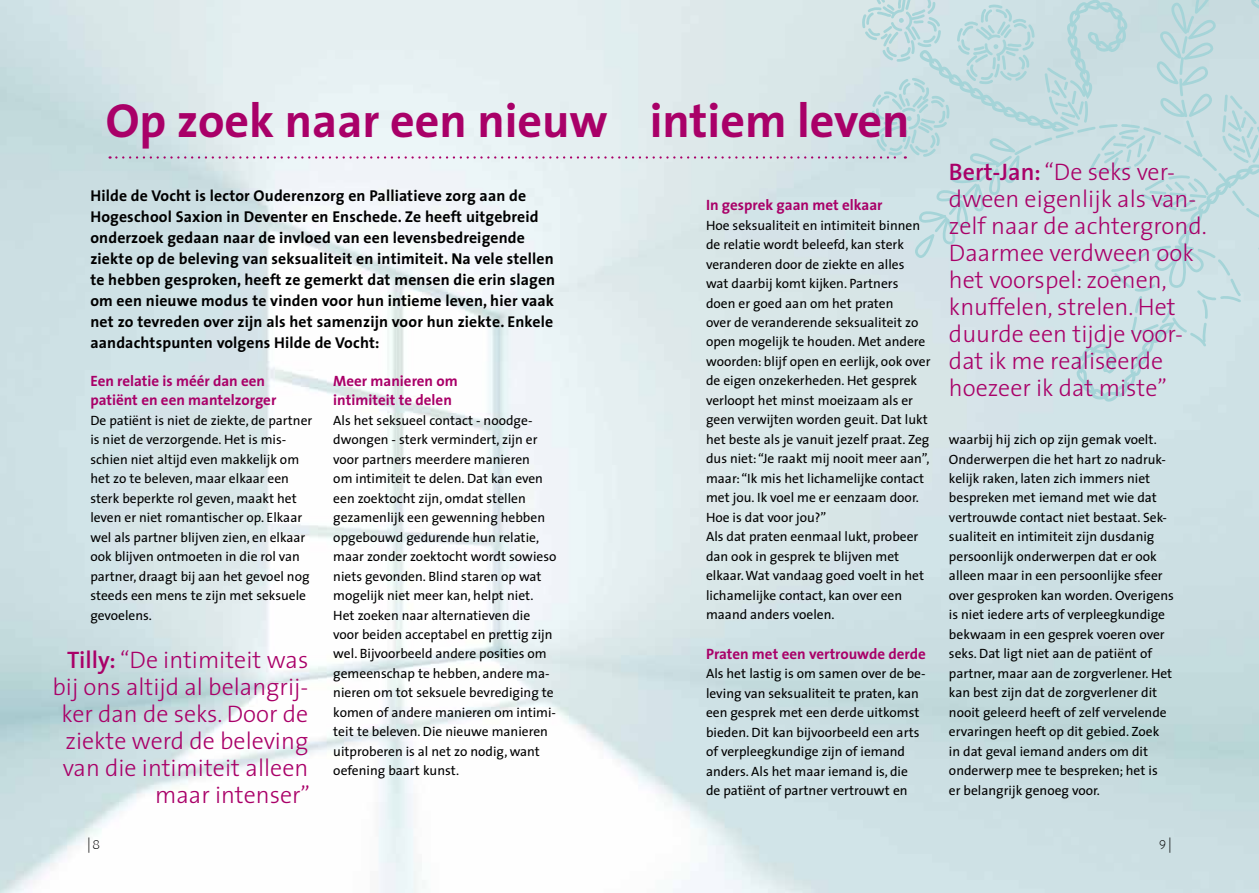
<style>
.page{position:relative;width:1259px;height:893px;background:#fff}
.page>*{position:absolute;margin:0;border:0;box-sizing:border-box;transform-origin:0 0}
.t1{font:700 48px "The Sans";color:#a90068}
.t2{font:300 24px/27px "The Sans";color:#a90068;text-align:right}
.t3{font:700 15.75px/21px "The Sans";letter-spacing:.01em;color:#000}
.t4{font:700 15px/19.5px "The Sans";color:#a90068}
.t5{font:300 15px "Arum Sans";color:#000}
.t6{font:13.5px/19.5px "The Sans";color:#000}
.t7{font:300 13.5px "Arum Sans";color:#000}
.s1{font-weight:600}
.s2{font-size:13.5px}
.s3{font-size:15px}
</style>
<div class="page">
<img style="left:0;top:0;width:1259px;height:893px">
<svg style="left:110px;top:156px;width:563px;height:3px;background:#d8c1d6"></svg>
<svg style="left:673px;top:0;width:586px;height:406px;background:#cfe2e5"></svg>
<h1 class="t1" style="left:106px;top:80px;width:805px">Op zoek naar een nieuw intiem leven</h1>
<h2 class="t2" style="left:949px;top:157px;width:259px;text-align:left"><span class="s1">Bert-Jan:</span> “De seks ver&shy;dween eigenlijk als van&shy;zelf naar de achtergrond.<br>Daarmee verdween ook het voorspel: zoenen, knuffelen, strelen. Het duurde een tijdje voor&shy;dat ik me realiseerde hoezeer ik dat miste”</h2>
<p class="t3" style="left:90px;top:185px;width:466px">Hilde de Vocht is lector Ouderenzorg en Palliatieve zorg aan de Hogeschool Saxion in Deventer en Enschede. Ze heeft uitgebreid onderzoek gedaan naar de invloed van een levensbedreigende ziekte op de beleving van seksualiteit en intimiteit. Na vele stellen te hebben gesproken, heeft ze gemerkt dat mensen die erin slagen om een nieuwe modus te vinden voor hun intieme leven, hier vaak net zo tevreden over zijn als het samenzijn voor hun ziekte. Enkele aandachtspunten volgens Hilde de Vocht:</p>
<p class="t4" style="left:706px;top:195px;width:178px">In gesprek gaan met elkaar</p>
<p class="t6" style="left:706px;top:215px;width:226px">Hoe seksualiteit en intimiteit binnen de relatie wordt beleefd, kan sterk veranderen door de ziekte en alles<br>wat daarbij komt kijken. Partners doen er goed aan om het praten<br>over de veranderende seksualiteit zo open mogelijk te houden. Met andere woorden: blijf open en eerlijk, ook over de eigen onzekerheden. Het gesprek verloopt het minst moeizaam als er geen verwijten worden geuit. Dat lukt het beste als je vanuit jezelf praat. Zeg dus niet: “Je raakt mij nooit meer aan”, maar: “Ik mis het lichamelijke contact met jou. Ik voel me er eenzaam door.<br>Hoe is dat voor jou?”<br>Als dat praten eenmaal lukt, probeer dan ook in gesprek te blijven met elkaar. Wat vandaag goed voelt in het lichamelijke contact, kan over een maand anders voelen.</p>
<p class="t4" style="left:706px;top:643px;width:221px">Praten met een vertrouwde derde</p>
<p class="t6" style="left:706px;top:663px;width:221px">Als het lastig is om samen over de be&shy;leving van seksualiteit te praten, kan een gesprek met een derde uitkomst bieden. Dit kan bijvoorbeeld een arts of verpleegkundige zijn of iemand anders. Als het maar iemand is, die de patiënt of partner vertrouwt en</p>
<p class="t4" style="left:90px;top:370px;width:187px">Een relatie is méér dan een patiënt en een mantelzorger</p>
<p class="t6" style="left:90px;top:410px;width:223px">De patiënt is niet de ziekte, de partner is niet de verzorgende. Het is mis&shy;schien niet altijd even makkelijk om het zo te beleven, maar elkaar een sterk beperkte rol geven, maakt het leven er niet romantischer op. Elkaar wel als partner blijven zien, en elkaar ook blijven ontmoeten in die rol van partner, draagt bij aan het gevoel nog steeds een mens te zijn met seksuele gevoelens.</p>
<p class="t4" style="left:333px;top:370px;width:126px">Meer manieren om intimiteit te delen</p>
<p class="t6" style="left:333px;top:410px;width:225px">Als het seksueel contact - noodge&shy;dwongen - sterk vermindert, zijn er voor partners meerdere manieren<br>om intimiteit te delen. Dat kan even een zoektocht zijn, omdat stellen gezamenlijk een gewenning hebben opgebouwd gedurende hun relatie, maar zonder zoektocht wordt sowieso niets gevonden. Blind staren op wat mogelijk niet meer kan, helpt niet.<br>Het zoeken naar alternatieven die voor beiden acceptabel en prettig zijn wel. Bijvoorbeeld andere posities om gemeenschap te hebben, andere ma&shy;nieren om tot seksuele bevrediging te komen of andere manieren om intimi&shy;teit te beleven. Die nieuwe manieren uitproberen is al net zo nodig, want oefening baart kunst.</p>
<p class="t6" style="left:949px;top:429px;width:226px">waarbij hij zich op zijn gemak voelt.<br>Onderwerpen die het hart zo nadruk&shy;kelijk raken, laten zich immers niet bespreken met iemand met wie dat vertrouwde contact niet bestaat. Sek&shy;sualiteit en intimiteit zijn dusdanig persoonlijk onderwerpen dat er ook alleen maar in een persoonlijke sfeer over gesproken kan worden. Overigens is niet iedere arts of verpleegkundige bekwaam in een gesprek voeren over seks. Dat ligt niet aan de patiënt of partner, maar aan de zorgverlener. Het kan best zijn dat de zorgverlener dit nooit geleerd heeft of zelf vervelende ervaringen heeft op dit gebied. Zoek in dat geval iemand anders om dit onderwerp mee te bespreken; het is<br>er belangrijk genoeg voor.</p>
<h2 class="t2" style="left:52px;top:645px;width:259px"><span class="s1">Tilly:</span> “De intimiteit was bij ons altijd al belangrij&shy;ker dan de seks. Door de ziekte werd de beleving van die intimiteit alleen maar intenser”</h2>
<p class="t5" style="left:85px;top:836px;width:16px">|<span class="s2">8</span></p>
<p class="t7" style="left:1159px;top:837px;width:16px">9<span class="s3">|</span></p>
</div>
